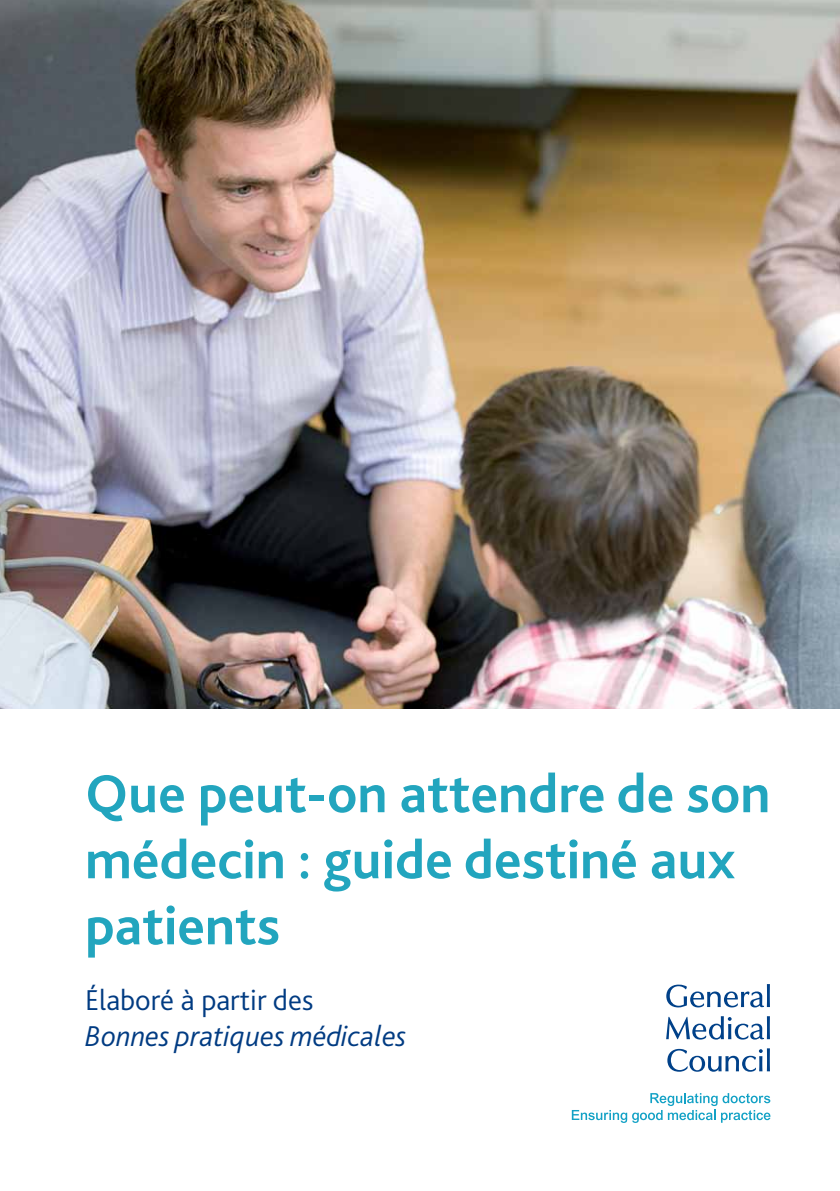
<style>
.page{position:relative;width:840px;height:1191px;background:#fff}
.page>*{position:absolute;margin:0;border:0;box-sizing:border-box;transform-origin:0 0}
.t1{font:700 56px/66px "Bliss 2";color:#22a5be}
.t2{font:italic 300 30px "Bliss 2";color:#013b82}
.t3{font:300 30px "Bliss 2";color:#013b82}
</style>
<div class="page">
<img style="left:0;top:0;width:839px;height:709px">
<svg style="left:571px;top:1093px;width:199px;height:30px"></svg>
<svg style="left:666px;top:984px;width:103px;height:23px"></svg>
<svg style="left:666px;top:1016px;width:103px;height:23px"></svg>
<svg style="left:667px;top:1048px;width:102px;height:23px"></svg>
<p class="t1" style="left:85px;top:759px;width:686px">Que peut-on attendre de son médecin : guide destiné aux patients</p>
<p class="t3" style="left:85px;top:981px;width:229px">Élaboré à partir des</p>
<p class="t2" style="left:85px;top:1017px;width:323px">Bonnes pratiques médicales</p>
</div>
